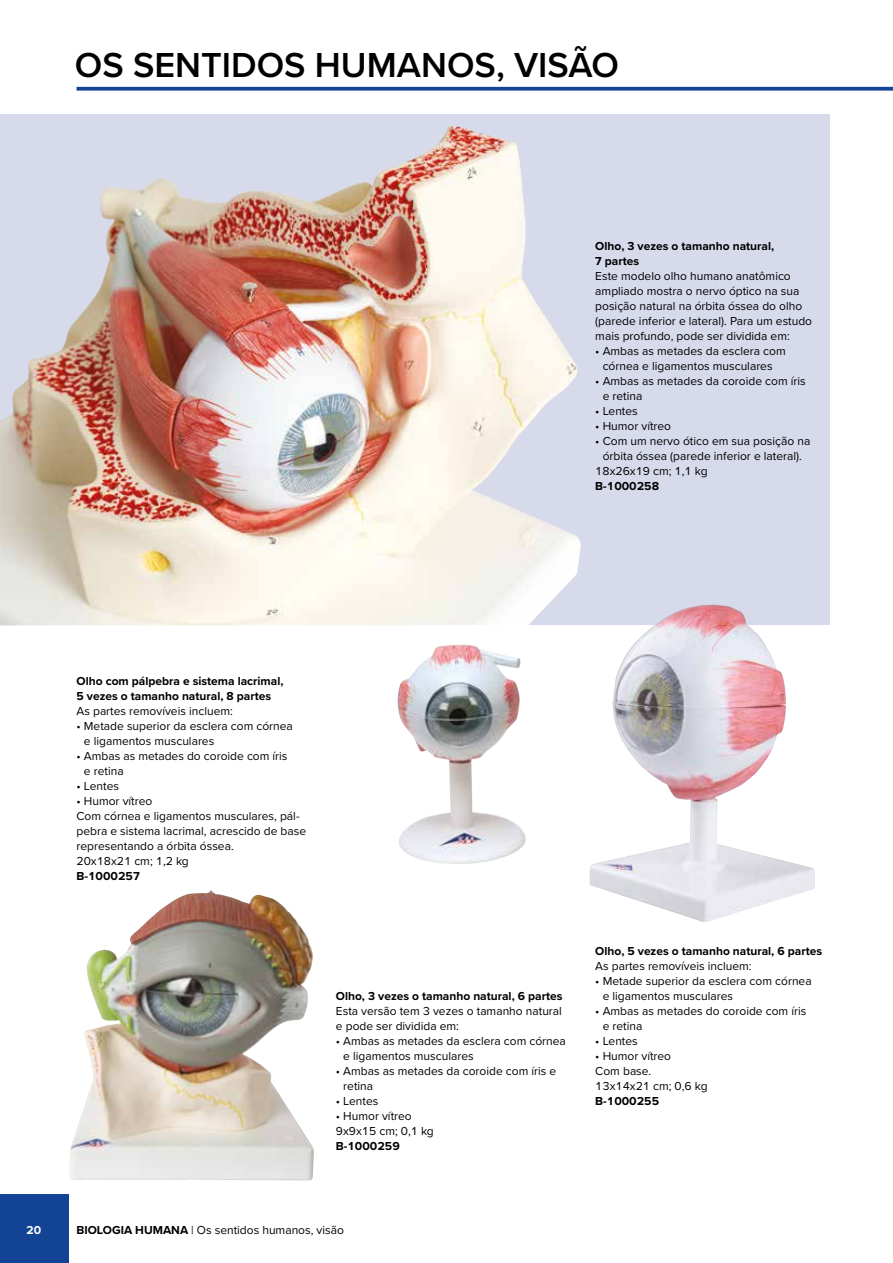
<style>
.page{position:relative;width:893px;height:1263px;background:#fff}
.page>*{position:absolute;margin:0;border:0;box-sizing:border-box;transform-origin:0 0}
.t1{font:600 36px "Proxima Nova";color:#000}
.t2{font:12px/15px "Proxima Nova";color:#000}
.t3{font:700 12px/15px "Proxima Nova";color:#000}
.t4{font:700 12px "Proxima Nova";color:#fff}
.s1{font-weight:700}
</style>
<div class="page">
<div style="left:0;top:1195px;width:68px;height:68px;background:#134395"></div>
<svg style="left:77px;top:87px;width:816px;height:4px;background:#29559f"></svg>
<div style="left:0;top:115px;width:829px;height:510px;background:#d6daeb"></div>
<img style="left:0;top:126px;width:581px;height:499px">
<img style="left:397px;top:644px;width:129px;height:220px">
<img style="left:590px;top:605px;width:225px;height:317px">
<img style="left:69px;top:890px;width:245px;height:290px">
<h1 class="t1" style="left:75px;top:39px;width:546px">OS SENTIDOS HUMANOS, VISÃO</h1>
<p class="t3" style="left:595px;top:238px;width:180px">Olho, 3 vezes o tamanho natural,<br>7 partes</p>
<p class="t2" style="left:595px;top:268px;width:218px">Este modelo olho humano anatômico ampliado mostra o nervo óptico na sua posição natural na órbita óssea do olho (parede inferior e lateral). Para um estudo mais profundo, pode ser dividida em:</p>
<p class="t2" style="left:595px;top:343px;width:192px;text-align:center">• Ambas as metades da esclera com córnea e ligamentos musculares</p>
<p class="t2" style="left:603px;top:373px;width:205px;text-indent:-7px">• Ambas as metades da coroide com íris e retina</p>
<p class="t2" style="left:595px;top:403px;width:44px">• Lentes</p>
<p class="t2" style="left:595px;top:418px;width:77px">• Humor vítreo</p>
<p class="t2" style="left:595px;top:433px;width:217px">• Com um nervo ótico em sua posição na</p>
<p class="t2" style="left:603px;top:448px;width:201px">órbita óssea (parede inferior e lateral).</p>
<p class="t2" style="left:595px;top:463px;width:114px">18x26x19 cm; 1,1 kg</p>
<p class="t3" style="left:595px;top:478px;width:65px">B-1000258</p>
<p class="t3" style="left:77px;top:673px;width:208px">Olho com pálpebra e sistema lacrimal,<br>5 vezes o tamanho natural, 8 partes</p>
<p class="t2" style="left:77px;top:703px;width:158px">As partes removíveis incluem:</p>
<p class="t2" style="left:84px;top:718px;width:210px;text-indent:-7px">• Metade superior da esclera com córnea e ligamentos musculares</p>
<p class="t2" style="left:84px;top:748px;width:205px;text-indent:-7px">• Ambas as metades do coroide com íris e retina</p>
<p class="t2" style="left:77px;top:778px;width:44px">• Lentes</p>
<p class="t2" style="left:77px;top:793px;width:231px">• Humor vítreo<br>Com córnea e ligamentos musculares, pál&shy;pebra e sistema lacrimal, acrescido de base representando a órbita óssea.<br>20x18x21 cm; 1,2 kg</p>
<p class="t3" style="left:77px;top:868px;width:65px">B-1000257</p>
<p class="t3" style="left:336px;top:988px;width:228px">Olho, 3 vezes o tamanho natural, 6 partes</p>
<p class="t2" style="left:336px;top:1003px;width:227px">Esta versão tem 3 vezes o tamanho natural e pode ser dividida em:</p>
<p class="t2" style="left:343px;top:1033px;width:224px;text-indent:-7px">• Ambas as metades da esclera com córnea e ligamentos musculares</p>
<p class="t2" style="left:343px;top:1063px;width:214px;text-indent:-7px">• Ambas as metades da coroide com íris e retina</p>
<p class="t2" style="left:336px;top:1093px;width:44px">• Lentes</p>
<p class="t2" style="left:336px;top:1108px;width:99px">• Humor vítreo<br>9x9x15 cm; 0,1 kg</p>
<p class="t3" style="left:336px;top:1138px;width:65px">B-1000259</p>
<p class="t4" style="left:27px;top:1221px;width:16px">20</p>
<p class="t2" style="left:77px;top:1222px;width:269px"><span class="s1">BIOLOGIA HUMANA</span> | Os sentidos humanos, visão</p>
<p class="t3" style="left:595px;top:943px;width:228px">Olho, 5 vezes o tamanho natural, 6 partes</p>
<p class="t2" style="left:595px;top:958px;width:158px">As partes removíveis incluem:</p>
<p class="t2" style="left:603px;top:973px;width:210px;text-indent:-7px">• Metade superior da esclera com córnea e ligamentos musculares</p>
<p class="t2" style="left:603px;top:1003px;width:205px;text-indent:-7px">• Ambas as metades do coroide com íris e retina</p>
<p class="t2" style="left:595px;top:1033px;width:44px">• Lentes</p>
<p class="t2" style="left:595px;top:1048px;width:114px">• Humor vítreo<br>Com base.<br>13x14x21 cm; 0,6 kg</p>
<p class="t3" style="left:595px;top:1093px;width:65px">B-1000255</p>
</div>
